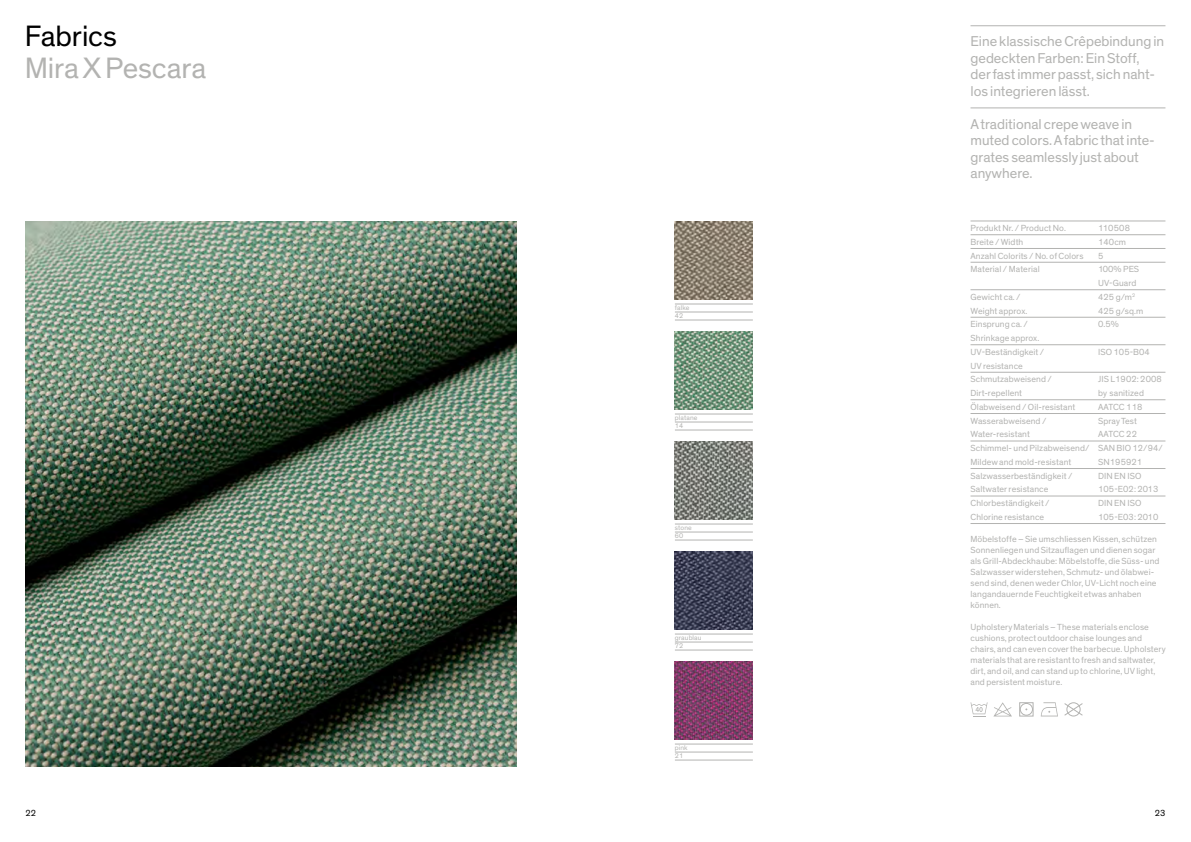
<style>
.page{position:relative;width:1191px;height:842px;background:#fff}
.page>*{position:absolute;margin:0;border:0;box-sizing:border-box;transform-origin:0 0}
.t1{font:30px "Theinhardt";letter-spacing:-.005em;color:#b3b3b1}
.t2{font:30px "Theinhardt";letter-spacing:-.005em;color:#000}
.t3{font:14.5px/16.5px "Theinhardt";color:#b3b3b1}
.t4{font:9px/11px "Theinhardt";letter-spacing:.01em;color:#b3b3b1}
.t5{font:9px "Theinhardt";color:#000}
.t6{font:7px/8px "Theinhardt";letter-spacing:.015em;color:#b3b3b1}
</style>
<div class="page">
<img style="left:26px;top:221px;width:490px;height:546px">
<div style="left:1019px;top:702px;width:14px;height:14px;border:1px solid #b3b3b1"></div>
<div style="left:1020px;top:703px;width:13px;height:13px;border:1px solid #b3b3b1;border-radius:50%"></div>
<svg style="left:970px;top:702px;width:17px;height:15px"></svg>
<svg style="left:1040px;top:702px;width:43px;height:14px"></svg>
<svg style="left:994px;top:702px;width:18px;height:14px"></svg>
<hr style="left:970px;top:221px;width:195px;height:1px;background:#b3b3b1">
<hr style="left:970px;top:234px;width:195px;height:1px;background:#b3b3b1">
<hr style="left:970px;top:248px;width:195px;height:1px;background:#b3b3b1">
<hr style="left:970px;top:262px;width:195px;height:1px;background:#b3b3b1">
<hr style="left:970px;top:289px;width:195px;height:1px;background:#b3b3b1">
<hr style="left:970px;top:317px;width:195px;height:1px;background:#b3b3b1">
<hr style="left:970px;top:344px;width:195px;height:1px;background:#b3b3b1">
<hr style="left:970px;top:372px;width:195px;height:1px;background:#b3b3b1">
<hr style="left:970px;top:399px;width:195px;height:1px;background:#b3b3b1">
<hr style="left:970px;top:413px;width:195px;height:1px;background:#b3b3b1">
<hr style="left:970px;top:441px;width:195px;height:1px;background:#b3b3b1">
<hr style="left:970px;top:468px;width:195px;height:1px;background:#b3b3b1">
<hr style="left:970px;top:496px;width:195px;height:1px;background:#b3b3b1">
<hr style="left:970px;top:523px;width:195px;height:1px;background:#b3b3b1">
<img style="left:675px;top:331px;width:78px;height:78px">
<img style="left:675px;top:221px;width:78px;height:78px">
<img style="left:675px;top:551px;width:78px;height:78px">
<img style="left:675px;top:441px;width:78px;height:78px">
<img style="left:675px;top:661px;width:78px;height:78px">
<hr style="left:675px;top:304px;width:78px;height:1px;background:#b3b3b1">
<hr style="left:675px;top:312px;width:78px;height:1px;background:#b3b3b1">
<hr style="left:675px;top:320px;width:78px;height:1px;background:#b3b3b1">
<hr style="left:675px;top:414px;width:78px;height:1px;background:#b3b3b1">
<hr style="left:675px;top:422px;width:78px;height:1px;background:#b3b3b1">
<hr style="left:675px;top:430px;width:78px;height:1px;background:#b3b3b1">
<hr style="left:675px;top:524px;width:78px;height:1px;background:#b3b3b1">
<hr style="left:675px;top:532px;width:78px;height:1px;background:#b3b3b1">
<hr style="left:675px;top:540px;width:78px;height:1px;background:#b3b3b1">
<hr style="left:675px;top:634px;width:78px;height:1px;background:#b3b3b1">
<hr style="left:675px;top:642px;width:78px;height:1px;background:#b3b3b1">
<hr style="left:675px;top:650px;width:78px;height:1px;background:#b3b3b1">
<hr style="left:675px;top:744px;width:78px;height:1px;background:#b3b3b1">
<hr style="left:675px;top:752px;width:78px;height:1px;background:#b3b3b1">
<hr style="left:675px;top:760px;width:78px;height:1px;background:#b3b3b1">
<hr style="left:970px;top:108px;width:195px;height:1px;background:#b3b3b1">
<hr style="left:970px;top:26px;width:195px;height:1px;background:#b3b3b1">
<h1 class="t2" style="left:25px;top:18px;width:94px">Fabrics</h1>
<h1 class="t1" style="left:25px;top:50px;width:183px">Mira X Pescara</h1>
<p class="t6" style="left:675px;top:304px;width:16px">falke<br>42</p>
<p class="t6" style="left:675px;top:414px;width:24px">platane<br>14</p>
<p class="t6" style="left:675px;top:524px;width:18px">stone<br>60</p>
<p class="t6" style="left:675px;top:634px;width:28px">graublau<br>72</p>
<p class="t6" style="left:675px;top:744px;width:14px">pink<br>21</p>
<h2 class="t3" style="left:970px;top:33px;width:195px">Eine klassische Crêpebindung in gedeckten Farben: Ein Stoff,<br>der fast immer passt, sich naht&shy;los integrieren lässt.</h2>
<h2 class="t3" style="left:970px;top:116px;width:186px">A traditional crepe weave in muted colors. A fabric that inte&shy;grates seamlessly just about anywhere.</h2>
<p class="t4" style="left:970px;top:223px;width:97px">Produkt Nr. / Product No.</p>
<p class="t4" style="left:1098px;top:223px;width:33px">110508</p>
<p class="t4" style="left:970px;top:237px;width:54px">Breite / Width</p>
<p class="t4" style="left:1098px;top:237px;width:29px">140cm</p>
<p class="t4" style="left:970px;top:250px;width:115px">Anzahl Colorits / No. of Colors</p>
<p class="t4" style="left:1098px;top:250px;width:7px">5</p>
<p class="t4" style="left:970px;top:264px;width:71px">Material / Material</p>
<p class="t4" style="left:1098px;top:263px;width:43px;line-height:13.8px">100% PES<br>UV-Guard</p>
<p class="t4" style="left:970px;top:292px;width:52px">Gewicht ca. /</p>
<p class="t4" style="left:1098px;top:292px;width:39px">425 g/m<sup>2</sup></p>
<p class="t4" style="left:970px;top:305px;width:58px">Weight approx.</p>
<p class="t4" style="left:1098px;top:305px;width:47px">425 g/sq.m</p>
<p class="t4" style="left:970px;top:319px;width:59px">Einsprung ca. /</p>
<p class="t4" style="left:1098px;top:319px;width:22px">0.5%</p>
<p class="t4" style="left:970px;top:331px;width:75px;line-height:13.8px">Shrinkage approx.<br>UV-Beständigkeit /</p>
<p class="t4" style="left:1098px;top:347px;width:53px">ISO 105-B04</p>
<p class="t4" style="left:970px;top:359px;width:83px;line-height:13.8px">UV resistance<br>Schmutzabweisend /</p>
<p class="t4" style="left:1098px;top:374px;width:65px">JIS L1902: 2008</p>
<p class="t4" style="left:970px;top:388px;width:53px">Dirt-repellent</p>
<p class="t4" style="left:1098px;top:388px;width:47px">by sanitized</p>
<p class="t4" style="left:970px;top:402px;width:106px">Ölabweisend / Oil-resistant</p>
<p class="t4" style="left:1098px;top:402px;width:46px">AATCC 118</p>
<p class="t4" style="left:970px;top:415px;width:77px">Wasserabweisend /</p>
<p class="t4" style="left:1098px;top:415px;width:40px">Spray Test</p>
<p class="t4" style="left:970px;top:429px;width:61px">Water-resistant</p>
<p class="t4" style="left:970px;top:428px;width:194px;line-height:13.7px;text-indent:128px">AATCC 22<br>Schimmel- und Pilzabweisend/ SAN BIO 12/94/<br>Mildew and mold-resistant</p>
<p class="t4" style="left:1098px;top:457px;width:46px">SN195921</p>
<p class="t4" style="left:970px;top:470px;width:103px">Salzwasserbeständigkeit /</p>
<p class="t4" style="left:1098px;top:470px;width:45px">DIN EN ISO</p>
<p class="t4" style="left:970px;top:484px;width:79px">Saltwater resistance</p>
<p class="t4" style="left:1098px;top:484px;width:62px">105-E02: 2013</p>
<p class="t4" style="left:970px;top:498px;width:81px">Chlorbeständigkeit /</p>
<p class="t4" style="left:1098px;top:498px;width:45px">DIN EN ISO</p>
<p class="t4" style="left:970px;top:512px;width:75px">Chlorine resistance</p>
<p class="t4" style="left:1098px;top:512px;width:62px">105-E03: 2010</p>
<p class="t4" style="left:970px;top:533px;width:190px">Möbelstoffe – Sie umschliessen Kissen, schützen Sonnenliegen und Sitzauflagen und dienen sogar als Grill-Abdeckhaube: Möbelstoffe, die Süss- und Salzwasser widerstehen, Schmutz- und ölabwei&shy;send sind, denen weder Chlor, UV-Licht noch eine langandauernde Feuchtigkeit etwas anhaben können.</p>
<p class="t4" style="left:970px;top:621px;width:197px">Upholstery Materials – These materials enclose cushions, protect outdoor chaise lounges and chairs, and can even cover the barbecue. Upholstery materials that are resistant to fresh and saltwater, dirt, and oil, and can stand up to chlorine, UV light, and persistent moisture.</p>
<p class="t5" style="left:26px;top:808px;width:12px">22</p>
<p class="t5" style="left:1154px;top:808px;width:12px">23</p>
</div>
